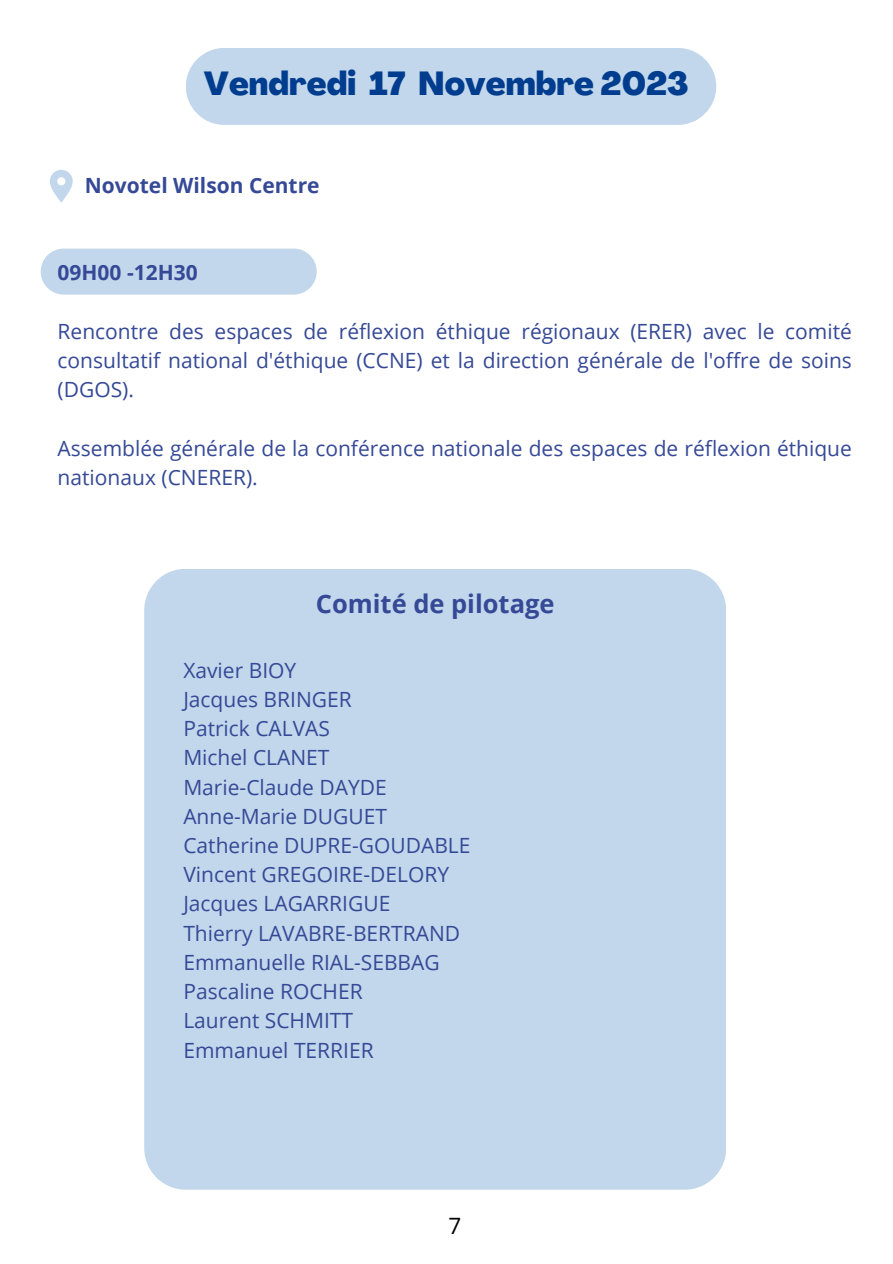
<style>
.page{position:relative;width:893px;height:1264px;background:#fff}
.page>*{position:absolute;margin:0;border:0;box-sizing:border-box;transform-origin:0 0}
.t1{font:800 32.85px "Agrandir";color:#003d8f}
.t2{font:700 25.5px "Open Sans";color:#354996}
.t3{font:22.5px "Open Sans";color:#000}
.t4{font:21px/29.2px "Open Sans";color:#354996}
.t5{font:700 21px "Open Sans";color:#354996}
</style>
<div class="page">
<div style="left:186px;top:48px;width:530px;height:77px;background:#c2d7eb;border-radius:38px"></div>
<div style="left:41px;top:248px;width:276px;height:46px;background:#c2d7eb;border-radius:23px"></div>
<svg style="left:50px;top:170px;width:22px;height:32px"></svg>
<div style="left:144px;top:569px;width:582px;height:620px;background:#c2d7eb"></div>
<h1 class="t1" style="left:204px;top:70px;width:486px">Vendredi 17 Novembre 2023</h1>
<p class="t5" style="left:85px;top:170px;width:236px">Novotel Wilson Centre</p>
<p class="t5" style="left:58px;top:258px;width:142px">09H00 -12H30</p>
<p class="t4" style="left:58px;top:316px;width:795px;text-align:justify">Rencontre des espaces de réflexion éthique régionaux (ERER) avec le comité consultatif national d'éthique (CCNE) et la direction générale de l'offre de soins (DGOS).</p>
<p class="t4" style="left:58px;top:433px;width:795px">Assemblée générale de la conférence nationale des espaces de réflexion éthique nationaux (CNERER).</p>
<p class="t2" style="left:316px;top:585px;width:240px">Comité de pilotage</p>
<p class="t4" style="left:183px;top:654px;width:288px">Xavier BIOY<br>Jacques BRINGER<br>Patrick CALVAS<br>Michel CLANET<br>Marie-Claude DAYDE<br>Anne-Marie DUGUET<br>Catherine DUPRE-GOUDABLE<br>Vincent GREGOIRE-DELORY<br>Jacques LAGARRIGUE<br>Thierry LAVABRE-BERTRAND<br>Emmanuelle RIAL-SEBBAG<br>Pascaline ROCHER<br>Laurent SCHMITT<br>Emmanuel TERRIER</p>
<p class="t3" style="left:448px;top:1210px;width:14px">7</p>
</div>
